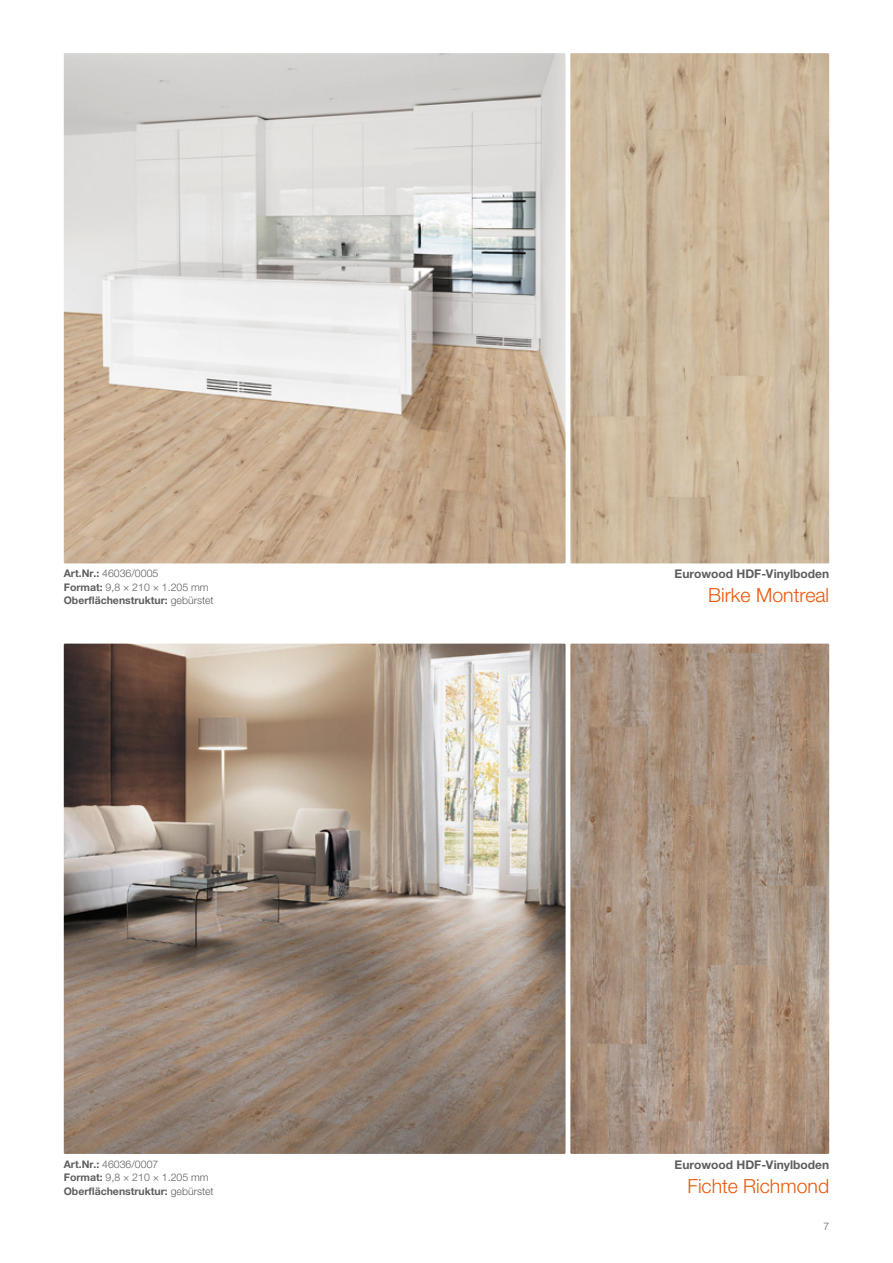
<style>
.page{position:relative;width:893px;height:1263px;background:#fff}
.page>*{position:absolute;margin:0;border:0;box-sizing:border-box;transform-origin:0 0}
.ÜB_Produkte{font:300 19.5px "Helvetica Neue LTW1 G";color:#ea580c}
.Kollektion{font:700 12px "Helvetica Neue LTW1 G";color:#5f5e5e}
.t1{font:300 10.5px "Helvetica Neue LTW1 G";color:#5f5e5e}
.t2{font:700 10.5px "Helvetica Neue LTW1 G";color:#5f5e5e}
.s1{font-weight:700}
.s2{font-weight:300}
</style>
<div class="page">
<img style="left:64px;top:53px;width:502px;height:510px">
<img style="left:570px;top:53px;width:259px;height:510px">
<img style="left:64px;top:644px;width:502px;height:510px">
<img style="left:570px;top:644px;width:259px;height:510px">
<p class="t1" style="left:64px;top:567px;width:96px"><span class="s1">Art.Nr.:</span> 46036/0005</p>
<p class="t1" style="left:64px;top:581px;width:146px"><span class="s1">Format:</span> 9,8 × 210 × 1.205 mm</p>
<p class="t2" style="left:64px;top:594px;width:151px">Oberflächenstruktur: <span class="s2">gebürstet</span></p>
<p class="t1" style="left:64px;top:1157px;width:96px"><span class="s1">Art.Nr.:</span> 46036/0007</p>
<p class="t1" style="left:64px;top:1171px;width:146px"><span class="s1">Format:</span> 9,8 × 210 × 1.205 mm</p>
<p class="t2" style="left:64px;top:1184px;width:151px">Oberflächenstruktur: <span class="s2">gebürstet</span></p>
<p class="Kollektion" style="left:675px;top:567px;width:156px">Eurowood HDF-Vinylboden</p>
<p class="ÜB_Produkte" style="left:708px;top:583px;width:123px">Birke Montreal</p>
<p class="Kollektion" style="left:675px;top:1157px;width:156px">Eurowood HDF-Vinylboden</p>
<p class="ÜB_Produkte" style="left:687px;top:1174px;width:143px">Fichte Richmond</p>
<p class="t1" style="left:823px;top:1220px;width:7px">7</p>
</div>
